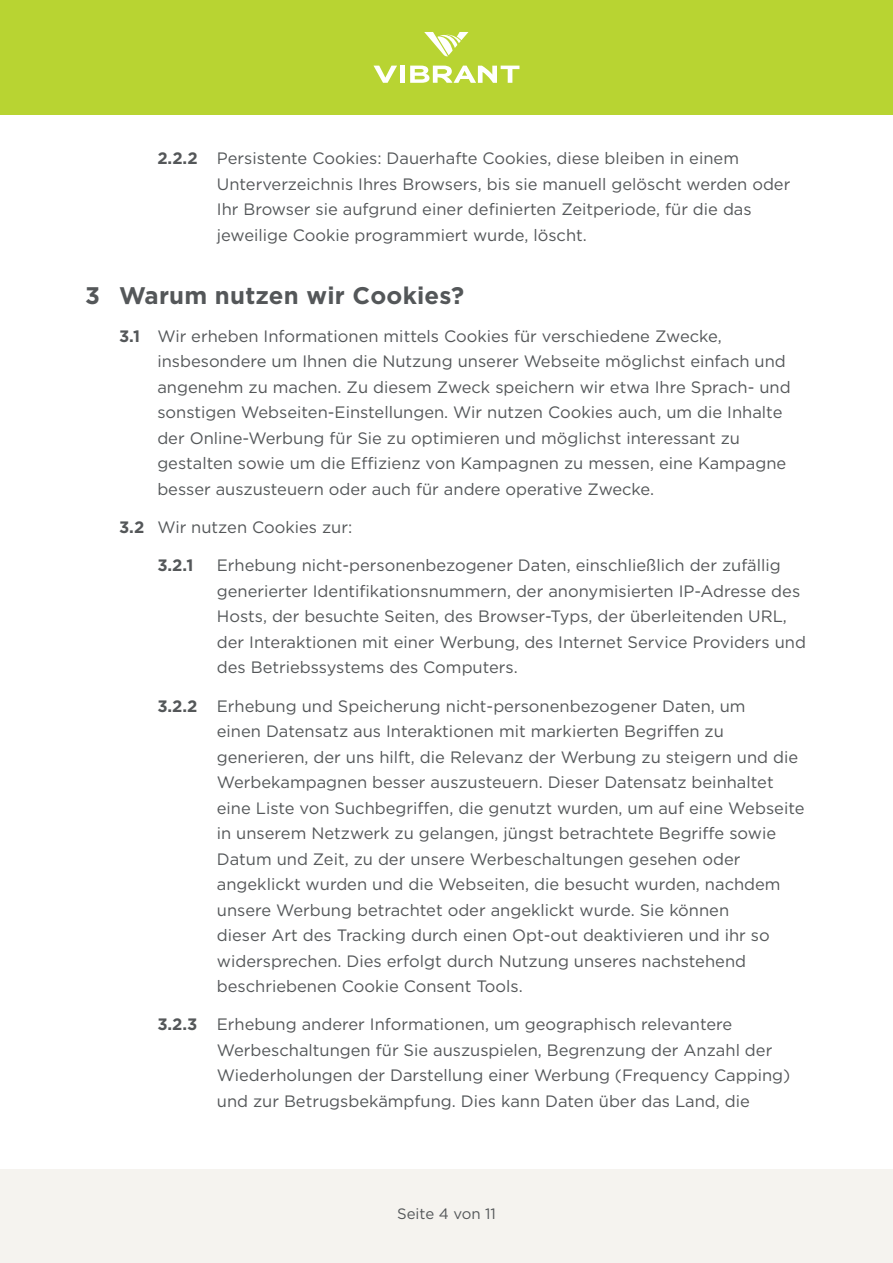
<style>
.page{position:relative;width:893px;height:1263px;background:#fff}
.page>*{position:absolute;margin:0;border:0;box-sizing:border-box;transform-origin:0 0}
.t1{font:700 24px "Gotham";letter-spacing:.01em;color:#545759}
.t2{font:16.5px/25.5px "Gotham";color:#545759}
.t3{font:700 16.5px "Gotham";color:#545759}
.t4{font:15px "Gotham";color:#545759}
.s1{font-weight:700}
</style>
<div class="page">
<div style="left:0;top:1169px;width:893px;height:94px;background:#f5f3ef"></div>
<div style="left:0;top:0;width:893px;height:115px;background:#b8d432"></div>
<svg style="left:373px;top:66px;width:24px;height:17px"></svg>
<div style="left:400px;top:66px;width:5px;height:17px;background:#fff"></div>
<svg style="left:410px;top:66px;width:109px;height:17px"></svg>
<svg style="left:424px;top:32px;width:44px;height:24px"></svg>
<p class="t2" style="left:217px;top:145px;width:575px;text-indent:-60px"><span class="s1">2.2.2</span> Persistente Cookies: Dauerhafte Cookies, diese bleiben in einem Unterverzeichnis Ihres Browsers, bis sie manuell gelöscht werden oder Ihr Browser sie aufgrund einer definierten Zeitperiode, für die das jeweilige Cookie programmiert wurde, löscht.</p>
<p class="t1" style="left:85px;top:279px;width:381px">3 Warum nutzen wir Cookies?</p>
<p class="t2" style="left:157px;top:323px;width:635px;text-indent:-38px"><span class="s1">3.1</span> Wir erheben Informationen mittels Cookies für verschiedene Zwecke, insbesondere um Ihnen die Nutzung unserer Webseite möglichst einfach und angenehm zu machen. Zu diesem Zweck speichern wir etwa Ihre Sprach- und sonstigen Webseiten-Einstellungen. Wir nutzen Cookies auch, um die Inhalte der Online-Werbung für Sie zu optimieren und möglichst interessant zu gestalten sowie um die Effizienz von Kampagnen zu messen, eine Kampagne besser auszusteuern oder auch für andere operative Zwecke.</p>
<p class="t2" style="left:119px;top:514px;width:235px"><span class="s1">3.2</span> Wir nutzen Cookies zur:</p>
<p class="t3" style="left:157px;top:554px;width:38px">3.2.1</p>
<p class="t2" style="left:217px;top:552px;width:591px">Erhebung nicht-personenbezogener Daten, einschließlich der zufällig generierter Identifikationsnummern, der anonymisierten IP-Adresse des Hosts, der besuchte Seiten, des Browser-Typs, der überleitenden URL, der Interaktionen mit einer Werbung, des Internet Service Providers und des Betriebssystems des Computers.</p>
<p class="t2" style="left:217px;top:693px;width:589px;text-indent:-60px"><span class="s1">3.2.2</span> Erhebung und Speicherung nicht-personenbezogener Daten, um<br>einen Datensatz aus Interaktionen mit markierten Begriffen zu generieren, der uns hilft, die Relevanz der Werbung zu steigern und die Werbekampagnen besser auszusteuern. Dieser Datensatz beinhaltet eine Liste von Suchbegriffen, die genutzt wurden, um auf eine Webseite in unserem Netzwerk zu gelangen, jüngst betrachtete Begriffe sowie Datum und Zeit, zu der unsere Werbeschaltungen gesehen oder angeklickt wurden und die Webseiten, die besucht wurden, nachdem unsere Werbung betrachtet oder angeklickt wurde. Sie können<br>dieser Art des Tracking durch einen Opt-out deaktivieren und ihr so widersprechen. Dies erfolgt durch Nutzung unseres nachstehend beschriebenen Cookie Consent Tools.</p>
<p class="t2" style="left:217px;top:1011px;width:575px;text-indent:-60px"><span class="s1">3.2.3</span> Erhebung anderer Informationen, um geographisch relevantere Werbeschaltungen für Sie auszuspielen, Begrenzung der Anzahl der Wiederholungen der Darstellung einer Werbung (Frequency Capping) und zur Betrugsbekämpfung. Dies kann Daten über das Land, die</p>
<p class="t4" style="left:397px;top:1204px;width:100px">Seite 4 von 11</p>
</div>
